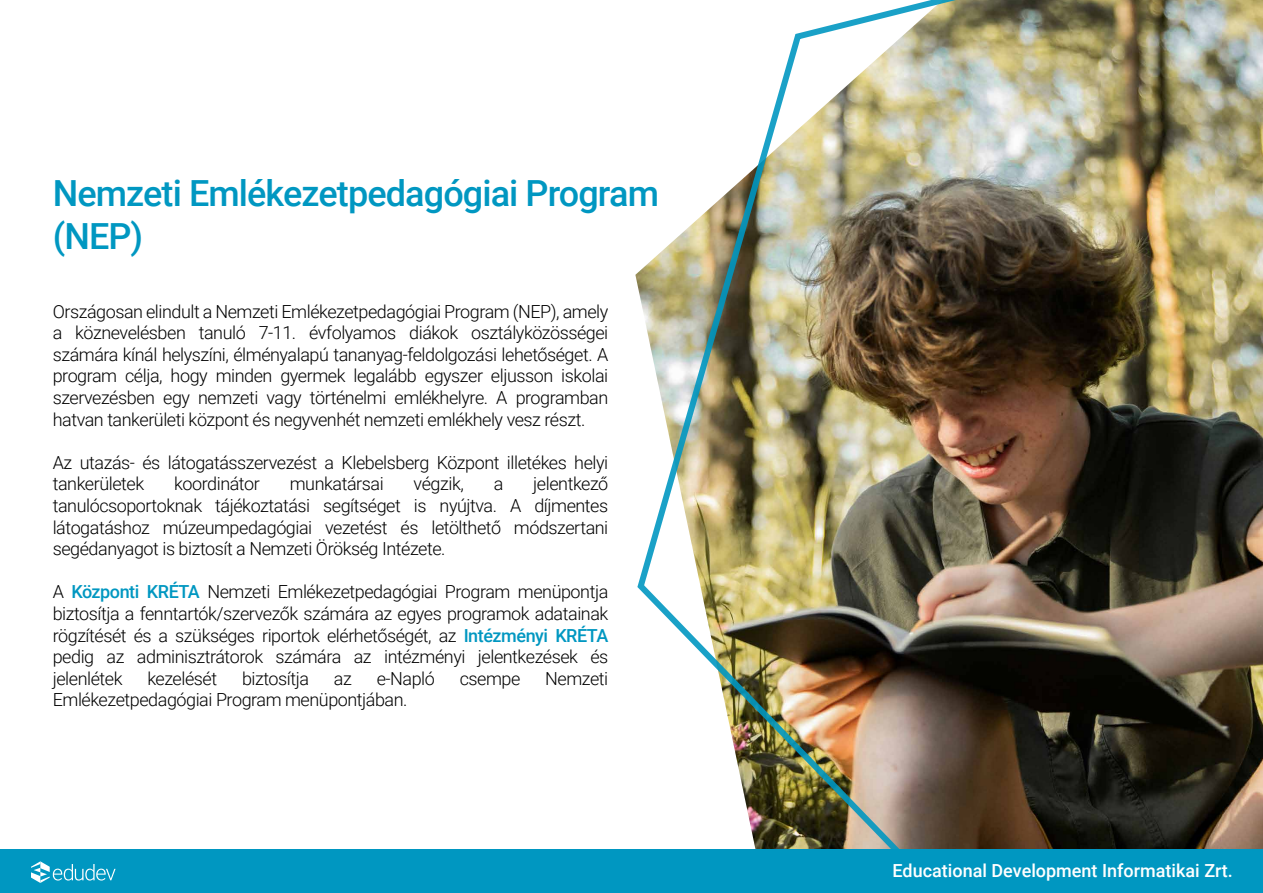
<style>
.page{position:relative;width:1263px;height:893px;background:#fff}
.page>*{position:absolute;margin:0;border:0;box-sizing:border-box;transform-origin:0 0}
.t1{font:500 36px/43.2px "Roboto";letter-spacing:-.025em;color:#0097c1}
.t2{font:300 18px/21.6px "Roboto";letter-spacing:-.025em;color:#000;text-align:justify}
.t3{font:500 18px "Roboto";color:#fff}
.s1{font-weight:500;color:#0097c1}
</style>
<div class="page">
<img style="left:637px;top:0;width:626px;height:849px">
<div style="left:0;top:849px;width:1263px;height:44px;background:#0097c1"></div>
<svg style="left:31px;top:861px;width:85px;height:22px"></svg>
<h1 class="t1" style="left:53px;top:170px;width:608px">Nemzeti Emlékezetpedagógiai Program (NEP)</h1>
<p class="t2" style="left:53px;top:300px;width:557px">Országosan elindult a Nemzeti Emlékezetpedagógiai Program (NEP), amely a köznevelésben tanuló 7-11. évfolyamos diákok osztályközösségei számára kínál helyszíni, élményalapú tananyag-feldolgozási lehetőséget. A program célja, hogy minden gyermek legalább egyszer eljusson iskolai szervezésben egy nemzeti vagy történelmi emlékhelyre. A programban hatvan tankerületi központ és negyvenhét nemzeti emlékhely vesz részt.</p>
<p class="t2" style="left:53px;top:451px;width:557px">Az utazás- és látogatásszervezést a Klebelsberg Központ illetékes helyi tankerületek</p>
<p class="t2" style="left:53px;top:472px;width:557px;text-indent:481px">jelentkező tanulócsoportoknak tájékoztatási segítséget is nyújtva. A díjmentes látogatáshoz múzeumpedagógiai vezetést és letölthető módszertani segédanyagot is biztosít a Nemzeti Örökség Intézete.</p>
<p class="t2" style="left:53px;top:580px;width:557px">A <span class="s1">Központi KRÉTA</span> Nemzeti Emlékezetpedagógiai Program menüpontja biztosítja a fenntartók/szervezők számára az egyes programok adatainak rögzítését és a szükséges riportok elérhetőségét, az <span class="s1">Intézményi KRÉTA </span>pedig az adminisztrátorok számára az intézményi jelentkezések és jelenlétek</p>
<p class="t2" style="left:174px;top:472px;width:87px">koordinátor</p>
<p class="t2" style="left:290px;top:472px;width:95px">munkatársai</p>
<p class="t2" style="left:414px;top:472px;width:52px">végzik,</p>
<p class="t2" style="left:494px;top:472px;width:11px">a</p>
<p class="t2" style="left:147px;top:667px;width:71px">kezelését</p>
<p class="t2" style="left:242px;top:667px;width:69px">biztosítja</p>
<p class="t2" style="left:334px;top:667px;width:19px">az</p>
<p class="t2" style="left:377px;top:667px;width:60px">e-Napló</p>
<p class="t2" style="left:460px;top:667px;width:62px">csempe</p>
<p class="t2" style="left:545px;top:667px;width:65px">Nemzeti</p>
<p class="t2" style="left:53px;top:688px;width:356px">Emlékezetpedagógiai Program menüpontjában.</p>
<p class="t3" style="left:892px;top:858px;width:342px">Educational Development Informatikai Zrt.</p>
</div>
